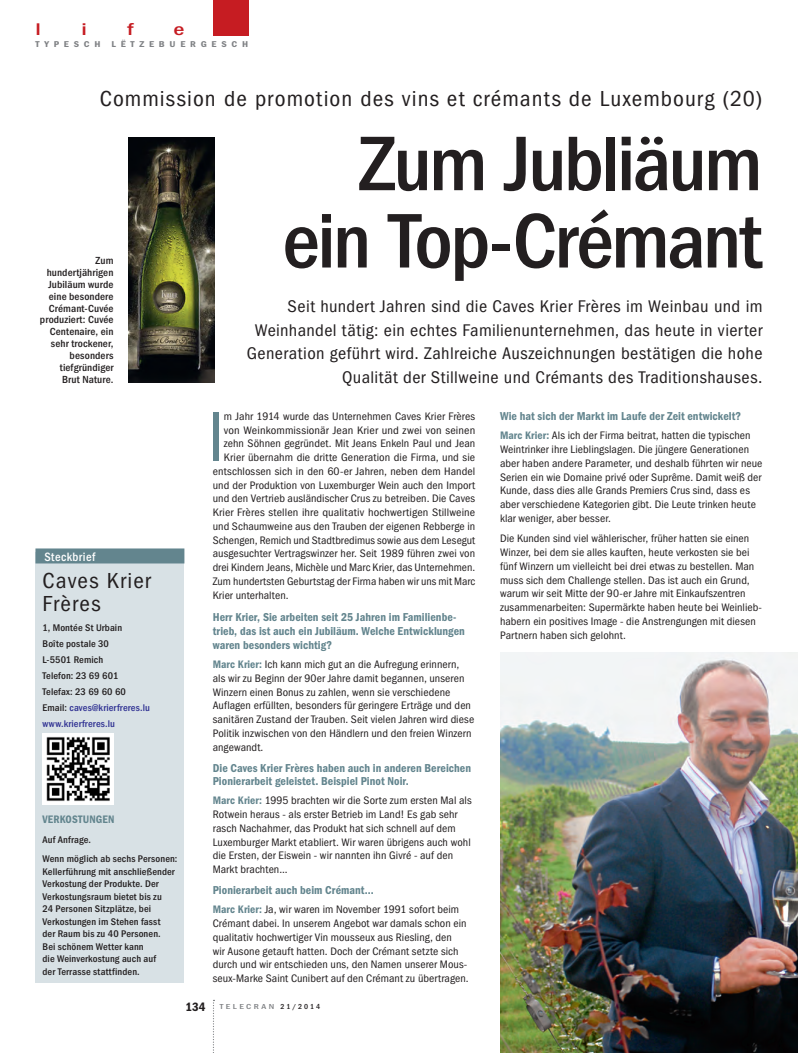
<style>
.page{position:relative;width:798px;height:1053px;background:#fff}
.page>*{position:absolute;margin:0;border:0;box-sizing:border-box;transform-origin:0 0}
._02_Titel_46p{font:500 condensed 80px/77.2px "ITC Franklin Gothic Std";letter-spacing:-.035em;color:#231f20;text-align:right;scale:1.05 1}
._04_Txt_9p_Grundtxt{font:condensed 73.12px "ITC Franklin Gothic Std";color:#63858e}
._00_Dz_18p{font:condensed 22.5px/22.5px "ITC Franklin Gothic Std";letter-spacing:.045em;color:#231f20;scale:1.05 1}
._03_Uz_14_20p{font:condensed 17.5px/23.5px "ITC Franklin Gothic Std";letter-spacing:.02em;color:#231f20;text-align:right;scale:1.05 1}
.t1{font:500 condensed 17.5px "ITC Franklin Gothic Std";color:#c61c22;scale:1.4 1}
.Titel_Kasten{font:500 condensed 12.5px "ITC Franklin Gothic Std";letter-spacing:.04em;color:#fff}
._04_Txt_9p_Grundtxt-2{font:11.88px/13.8px "ITC Franklin Gothic Std Dm Cd";letter-spacing:.005em;color:#63858e}
._04_Txt_9p_Grundtxt-3{font:condensed 11.25px/13.8px "ITC Franklin Gothic Std";letter-spacing:.005em;color:#231f20;scale:1.05 1}
._04_Txt_9p_Grundtxt-4{font:condensed 11.25px "ITC Franklin Gothic Std";letter-spacing:.005em;color:#231f20}
._04_Txt_9p_Grundtxt-5{font:condensed 11.25px "ITC Franklin Gothic Std";letter-spacing:.005em;color:#231f20;scale:1.06 1}
._04_Txt_9p_Grundtxt-6{font:condensed 11.25px "ITC Franklin Gothic Std";letter-spacing:.005em;color:#231f20;scale:1.07 1}
._04_Txt_9p_Grundtxt-7{font:condensed 11.25px "ITC Franklin Gothic Std";letter-spacing:.005em;color:#231f20;scale:1.04 1}
._04_Txt_9p_Grundtxt-8{font:condensed 11.25px "ITC Franklin Gothic Std";letter-spacing:.005em;color:#231f20;scale:1.08 1}
._05_Txt_8p_Kasten_Gr{font:11.25px "ITC Franklin Gothic Std Dm Cd";letter-spacing:.01em;color:#63858e}
._06_Bz_8_5p_Franklin{font:500 condensed 10.62px/11.9px "ITC Franklin Gothic Std";letter-spacing:.01em;color:#231f20;text-align:right;scale:1.05 1}
._05_Txt_8p_Kasten_Gr-2{font:500 condensed 10px/12.5px "ITC Franklin Gothic Std";letter-spacing:.01em;color:#231f20;scale:1.05 1}
._05_Txt_8p_Kasten_Gr-3{font:500 condensed 10px "ITC Franklin Gothic Std";letter-spacing:.02em;color:#2e3092;scale:1.05 1}
.t2{font:8.75px "ITC Franklin Gothic Std Dm Cd";letter-spacing:.455em;color:#808285;scale:1.2 1}
.t3{font:500 condensed 7.5px "ITC Franklin Gothic Std";letter-spacing:.25em;color:#808285;scale:1.3 1}
.s1{color:#231f20}
.s2{font-family:"ITC Franklin Gothic Std Dm Cd";font-stretch:normal;color:#63858e}
.s3{font-family:"ITC Franklin Gothic Std Dm Cd";font-weight:400;font-stretch:normal;font-size:12.5px;color:#231f20}
</style>
<div class="page">
<img style="left:500px;top:652px;width:297px;height:400px">
<svg style="left:213px;top:999px;width:1px;height:54px"></svg>
<div style="left:213px;top:0;width:35px;height:35px;background:#c61c22"></div>
<div style="left:35px;top:552px;width:149px;height:429px;background:#d8e1e5"></div>
<div style="left:35px;top:548px;width:149px;height:15px;background:#63858e"></div>
<img style="left:43px;top:733px;width:70px;height:71px">
<img style="left:128px;top:138px;width:86px;height:245px">
<h3 class="t1" style="left:35px;top:20px;width:5px">l</h3>
<h3 class="t1" style="left:81px;top:20px;width:5px">i</h3>
<h3 class="t1" style="left:127px;top:20px;width:6px">f</h3>
<h3 class="t1" style="left:173px;top:20px;width:9px">e</h3>
<p class="t2" style="left:35px;top:39px;width:179px">TYPESCH LËTZEBUERGESCH</p>
<p class="_00_Dz_18p" style="left:100px;top:87px;width:632px">Commission de promotion des vins et crémants de Luxembourg (20)</p>
<p class="_02_Titel_46p" style="left:282px;top:126px;width:458px">Zum Jubliäum ein Top-Crémant</p>
<p class="_03_Uz_14_20p" style="left:247px;top:295px;width:492px">Seit hundert Jahren sind die Caves Krier Frères im Weinbau und im Weinhandel tätig: ein echtes Familienunternehmen, das heute in vierter Generation geführt wird. Zahlreiche Auszeichnungen bestätigen die hohe Qualität der Stillweine und Crémants des Traditionshauses.</p>
<p class="_06_Bz_8_5p_Franklin" style="left:40px;top:255px;width:71px">Zum hundertjährigen<br>Jubiläum wurde eine besondere<br>Crémant-Cuvée produziert: Cuvée<br>Centenaire, ein sehr trockener, besonders tiefgründiger<br>Brut Nature.</p>
<p class="Titel_Kasten" style="left:44px;top:549px;width:52px">Steckbrief</p>
<p class="_00_Dz_18p" style="left:43px;top:570px;width:105px">Caves Krier<br>Frères</p>
<p class="_05_Txt_8p_Kasten_Gr-2" style="left:43px;top:621px;width:77px">1, Montée St Urbain</p>
<p class="_05_Txt_8p_Kasten_Gr-2" style="left:43px;top:637px;width:65px">Boîte postale 30</p>
<p class="_05_Txt_8p_Kasten_Gr-2" style="left:43px;top:653px;width:59px">L-5501 Remich</p>
<p class="_05_Txt_8p_Kasten_Gr-2" style="left:43px;top:669px;width:74px">Telefon: 23 69 601</p>
<p class="_05_Txt_8p_Kasten_Gr-2" style="left:43px;top:685px;width:81px">Telefax: 23 69 60 60</p>
<p class="_05_Txt_8p_Kasten_Gr-3" style="left:43px;top:701px;width:104px"><span class="s1">Email:</span> caves@krierfreres.lu</p>
<p class="_05_Txt_8p_Kasten_Gr-3" style="left:43px;top:717px;width:70px">www.krierfreres.lu</p>
<p class="_05_Txt_8p_Kasten_Gr" style="left:43px;top:813px;width:73px">VERKOSTUNGEN</p>
<p class="_05_Txt_8p_Kasten_Gr-2" style="left:43px;top:833px;width:48px">Auf Anfrage.</p>
<p class="_05_Txt_8p_Kasten_Gr-2" style="left:43px;top:852px;width:130px">Wenn möglich ab sechs Personen:<br>Kellerführung mit anschließender<br>Verkostung der Produkte. Der<br>Verkostungsraum bietet bis zu<br>24 Personen Sitzplätze, bei<br>Verkostungen im Stehen fasst<br>der Raum bis zu 40 Personen.<br>Bei schönem Wetter kann<br>die Weinverkostung auch auf<br>der Terrasse stattfinden.</p>
<p class="_04_Txt_9p_Grundtxt" style="left:207px;top:396px;width:18px">I</p>
<p class="_04_Txt_9p_Grundtxt-3" style="left:224px;top:409px;width:241px">m Jahr 1914 wurde das Unternehmen Caves Krier Frères</p>
<p class="_04_Txt_9p_Grundtxt-8" style="left:224px;top:423px;width:234px">von Weinkommissionär Jean Krier und zwei von seinen</p>
<p class="_04_Txt_9p_Grundtxt-3" style="left:224px;top:437px;width:241px">zehn Söhnen gegründet. Mit Jeans Enkeln Paul und Jean</p>
<p class="_04_Txt_9p_Grundtxt-5" style="left:224px;top:451px;width:238px">Krier übernahm die dritte Generation die Firma, und sie</p>
<p class="_04_Txt_9p_Grundtxt-5" style="left:213px;top:465px;width:249px">entschlossen sich in den 60-er Jahren, neben dem Handel</p>
<p class="_04_Txt_9p_Grundtxt-3" style="left:213px;top:478px;width:251px">und der Produktion von Luxemburger Wein auch den Import</p>
<p class="_04_Txt_9p_Grundtxt-3" style="left:213px;top:492px;width:251px">und den Vertrieb ausländischer Crus zu betreiben. Die Caves</p>
<p class="_04_Txt_9p_Grundtxt-6" style="left:213px;top:506px;width:247px">Krier Frères stellen ihre qualitativ hochwertigen Stillweine</p>
<p class="_04_Txt_9p_Grundtxt-3" style="left:213px;top:519px;width:251px">und Schaumweine aus den Trauben der eigenen Rebberge in</p>
<p class="_04_Txt_9p_Grundtxt-4" style="left:213px;top:533px;width:264px">Schengen, Remich und Stadtbredimus sowie aus dem Lesegut</p>
<p class="_04_Txt_9p_Grundtxt-3" style="left:213px;top:547px;width:251px">ausgesuchter Vertragswinzer her. Seit 1989 führen zwei von</p>
<p class="_04_Txt_9p_Grundtxt-7" style="left:213px;top:561px;width:254px">drei Kindern Jeans, Michèle und Marc Krier, das Unternehmen.</p>
<p class="_04_Txt_9p_Grundtxt-4" style="left:213px;top:575px;width:264px">Zum hundertsten Geburtstag der Firma haben wir uns mit Marc</p>
<p class="_04_Txt_9p_Grundtxt-3" style="left:213px;top:588px;width:74px">Krier unterhalten.</p>
<p class="_04_Txt_9p_Grundtxt-2" style="left:213px;top:610px;width:253px">Herr Krier, Sie arbeiten seit 25 Jahren im Familienbe&shy;trieb, das ist auch ein Jubiläum. Welche Entwicklungen waren besonders wichtig?</p>
<p class="_04_Txt_9p_Grundtxt-3" style="left:213px;top:657px;width:250px"><span class="s2">Marc Krier:</span> Ich kann mich gut an die Aufregung erinnern, als wir zu Beginn der 90er Jahre damit begannen, unseren Winzern einen Bonus zu zahlen, wenn sie verschiedene Auflagen erfüllten, besonders für geringere Erträge und den sanitären Zustand der Trauben. Seit vielen Jahren wird diese Politik inzwischen von den Händlern und den freien Winzern angewandt.</p>
<p class="_04_Txt_9p_Grundtxt-2" style="left:213px;top:760px;width:260px">Die Caves Krier Frères haben auch in anderen Bereichen<br>Pionierarbeit geleistet. Beispiel Pinot Noir.</p>
<p class="_04_Txt_9p_Grundtxt-3" style="left:213px;top:793px;width:248px"><span class="s2">Marc Krier:</span> 1995 brachten wir die Sorte zum ersten Mal als Rotwein heraus - als erster Betrieb im Land! Es gab sehr rasch Nachahmer, das Produkt hat sich schnell auf dem Luxemburger Markt etabliert. Wir waren übrigens auch wohl die Ersten, der Eiswein - wir nannten ihn Givré - auf den Markt brachten...</p>
<p class="_04_Txt_9p_Grundtxt-2" style="left:213px;top:883px;width:162px">Pionierarbeit auch beim Crémant...</p>
<p class="_04_Txt_9p_Grundtxt-3" style="left:213px;top:902px;width:245px"><span class="s2">Marc Krier:</span> Ja, wir waren im November 1991 sofort beim Crémant dabei. In unserem Angebot war damals schon ein qualitativ hochwertiger Vin mousseux aus Riesling, den<br>wir Ausone getauft hatten. Doch der Crémant setzte sich durch und wir entschieden uns, den Namen unserer Mous&shy;seux-Marke Saint Cunibert auf den Crémant zu übertragen.</p>
<p class="t3" style="left:185px;top:1002px;width:105px"><span class="s3">134</span> TELECRAN <span class="s1">21/2014</span></p>
<p class="_04_Txt_9p_Grundtxt-2" style="left:500px;top:409px;width:242px">Wie hat sich der Markt im Laufe der Zeit entwickelt?</p>
<p class="_04_Txt_9p_Grundtxt-3" style="left:500px;top:429px;width:251px"><span class="s2">Marc Krier:</span> Als ich der Firma beitrat, hatten die typischen Weintrinker ihre Lieblingslagen. Die jüngere Generationen aber haben andere Parameter, und deshalb führten wir neue Serien ein wie Domaine privé oder Suprême. Damit weiß der Kunde, dass dies alle Grands Premiers Crus sind, dass es aber verschiedene Kategorien gibt. Die Leute trinken heute klar weniger, aber besser.</p>
<p class="_04_Txt_9p_Grundtxt-3" style="left:500px;top:532px;width:251px">Die Kunden sind viel wählerischer, früher hatten sie einen Winzer, bei dem sie alles kauften, heute verkosten sie bei fünf Winzern um vielleicht bei drei etwas zu bestellen. Man muss sich dem Challenge stellen. Das ist auch ein Grund, warum wir seit Mitte der 90-er Jahre mit Einkaufszentren zusammenarbeiten: Supermärkte haben heute bei Weinlieb&shy;habern ein positives Image - die Anstrengungen mit diesen Partnern haben sich gelohnt.</p>
</div>
